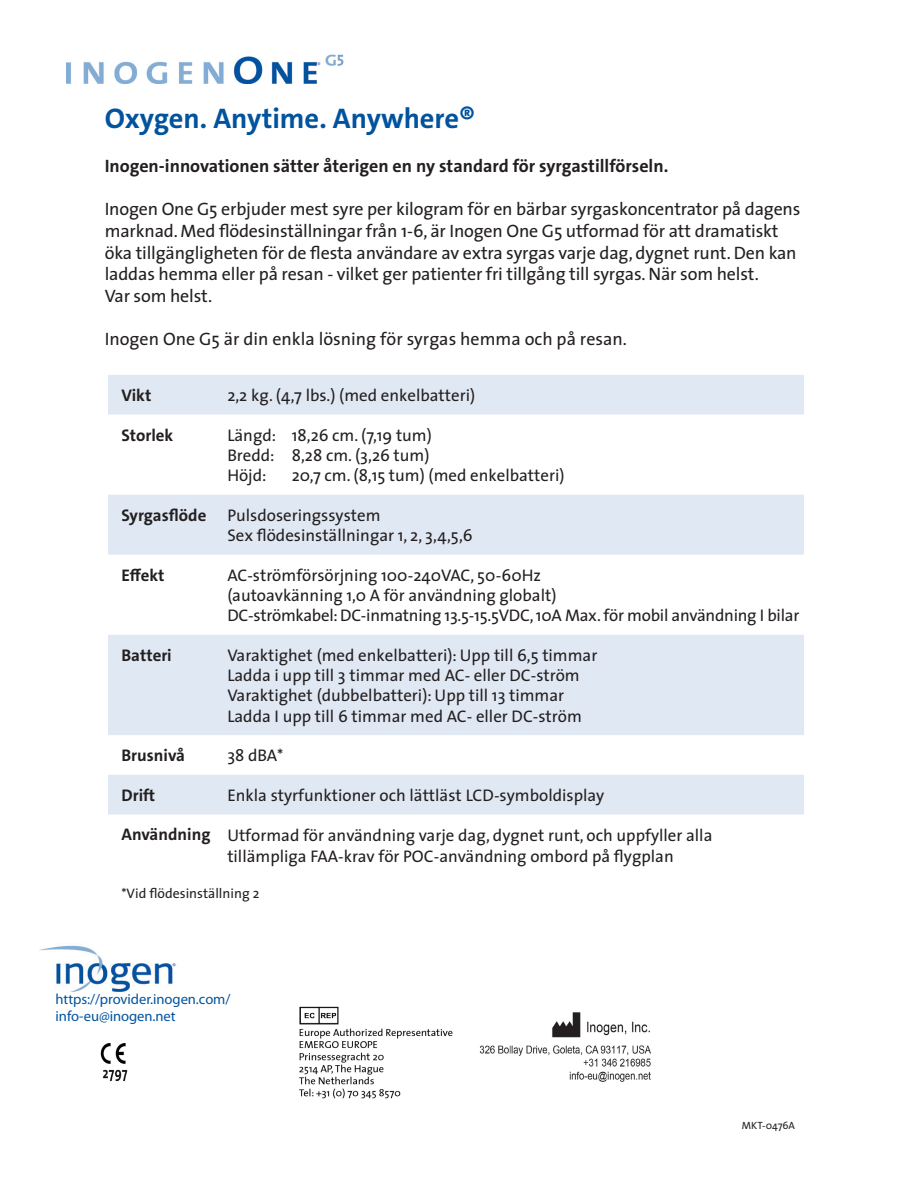
<style>
.page{position:relative;width:918px;height:1188px;background:#fff}
.page>*{position:absolute;margin:0;border:0;box-sizing:border-box;transform-origin:0 0}
.t1{font:700 28.5px "The Sans C5";color:#01539e}
.t2{font:18px/21.6px "The Sans";letter-spacing:-.01em;color:#231f20}
.t3{font:700 18px "The Sans C5";color:#231f20}
.t4{font:16.8px/21px "The Sans";color:#231f20}
.t5{font:700 16.8px "The Sans C5";color:#231f20}
.t6{font:14.7px "Myriad Pro";letter-spacing:-.005em;color:#0153a0}
.t7{font:13.8px "The Sans";color:#231f20}
.t8{font:10.5px "The Sans";color:#231f20}
</style>
<div class="page">
<img style="left:67px;top:54px;width:277px;height:30px">
<svg style="left:108px;top:375px;width:696px;height:439px;fill:#e0e8f3"></svg>
<img style="left:299px;top:1006px;width:154px;height:93px">
<img style="left:100px;top:1043px;width:28px;height:39px">
<img style="left:479px;top:1012px;width:172px;height:70px">
<img style="left:39px;top:945px;width:137px;height:47px">
<p class="t1" style="left:105px;top:100px;width:372px">Oxygen. Anytime. Anywhere®</p>
<p class="t3" style="left:105px;top:154px;width:565px">Inogen-innovationen sätter återigen en ny standard för syrgastillförseln.</p>
<p class="t2" style="left:105px;top:198px;width:697px">Inogen One G5 erbjuder mest syre per kilogram för en bärbar syrgaskoncentrator på dagens marknad. Med flödesinställningar från 1-6, är Inogen One G5 utformad för att dramatiskt öka tillgängligheten för de flesta användare av extra syrgas varje dag, dygnet runt. Den kan laddas hemma eller på resan - vilket ger patienter fri tillgång till syrgas. När som helst.<br>Var som helst.</p>
<p class="t2" style="left:105px;top:327px;width:524px">Inogen One G5 är din enkla lösning för syrgas hemma och på resan.</p>
<p class="t5" style="left:122px;top:384px;width:31px">Vikt</p>
<p class="t4" style="left:227px;top:384px;width:249px">2,2 kg. (4,7 lbs.) (med enkelbatteri)</p>
<p class="t5" style="left:122px;top:424px;width:53px">Storlek</p>
<p class="t4" style="left:227px;top:424px;width:206px">Längd: 18,26 cm. (7,19 tum)</p>
<p class="t4" style="left:227px;top:444px;width:204px">Bredd: 8,28 cm. (3,26 tum)</p>
<p class="t4" style="left:227px;top:465px;width:41px">Höjd:</p>
<p class="t4" style="left:292px;top:465px;width:274px">20,7 cm. (8,15 tum) (med enkelbatteri)</p>
<p class="t5" style="left:122px;top:504px;width:86px">Syrgasflöde</p>
<p class="t4" style="left:227px;top:504px;width:155px">Pulsdoseringssystem</p>
<p class="t4" style="left:227px;top:524px;width:247px">Sex flödesinställningar 1, 2, 3,4,5,6</p>
<p class="t5" style="left:122px;top:564px;width:44px">Effekt</p>
<p class="t4" style="left:227px;top:564px;width:315px">AC-strömförsörjning 100-240VAC, 50-60Hz</p>
<p class="t4" style="left:227px;top:584px;width:331px">(autoavkänning 1,0 A för användning globalt)</p>
<p class="t4" style="left:227px;top:605px;width:574px">DC-strömkabel: DC-inmatning 13.5-15.5VDC, 10A Max. för mobil användning I bilar</p>
<p class="t5" style="left:122px;top:644px;width:52px">Batteri</p>
<p class="t4" style="left:227px;top:644px;width:372px">Varaktighet (med enkelbatteri): Upp till 6,5 timmar</p>
<p class="t4" style="left:227px;top:664px;width:354px">Ladda i upp till 3 timmar med AC- eller DC-ström</p>
<p class="t4" style="left:227px;top:685px;width:338px">Varaktighet (dubbelbatteri): Upp till 13 timmar</p>
<p class="t4" style="left:227px;top:705px;width:356px">Ladda I upp till 6 timmar med AC- eller DC-ström</p>
<p class="t5" style="left:122px;top:745px;width:65px">Brusnivå</p>
<p class="t4" style="left:227px;top:745px;width:58px">38 dBA*</p>
<p class="t5" style="left:122px;top:784px;width:35px">Drift</p>
<p class="t4" style="left:227px;top:784px;width:379px">Enkla styrfunktioner och lättläst LCD-symboldisplay</p>
<p class="t5" style="left:122px;top:824px;width:90px">Användning</p>
<p class="t4" style="left:227px;top:824px;width:487px">Utformad för användning varje dag, dygnet runt, och uppfyller alla tillämpliga FAA-krav för POC-användning ombord på flygplan</p>
<p class="t7" style="left:122px;top:882px;width:139px">*Vid flödesinställning 2</p>
<p class="t6" style="left:56px;top:990px;width:176px">https://provider.inogen.com/</p>
<p class="t6" style="left:56px;top:1007px;width:122px">info-eu@inogen.net</p>
<p class="t8" style="left:742px;top:1117px;width:55px">MKT-0476A</p>
</div>
